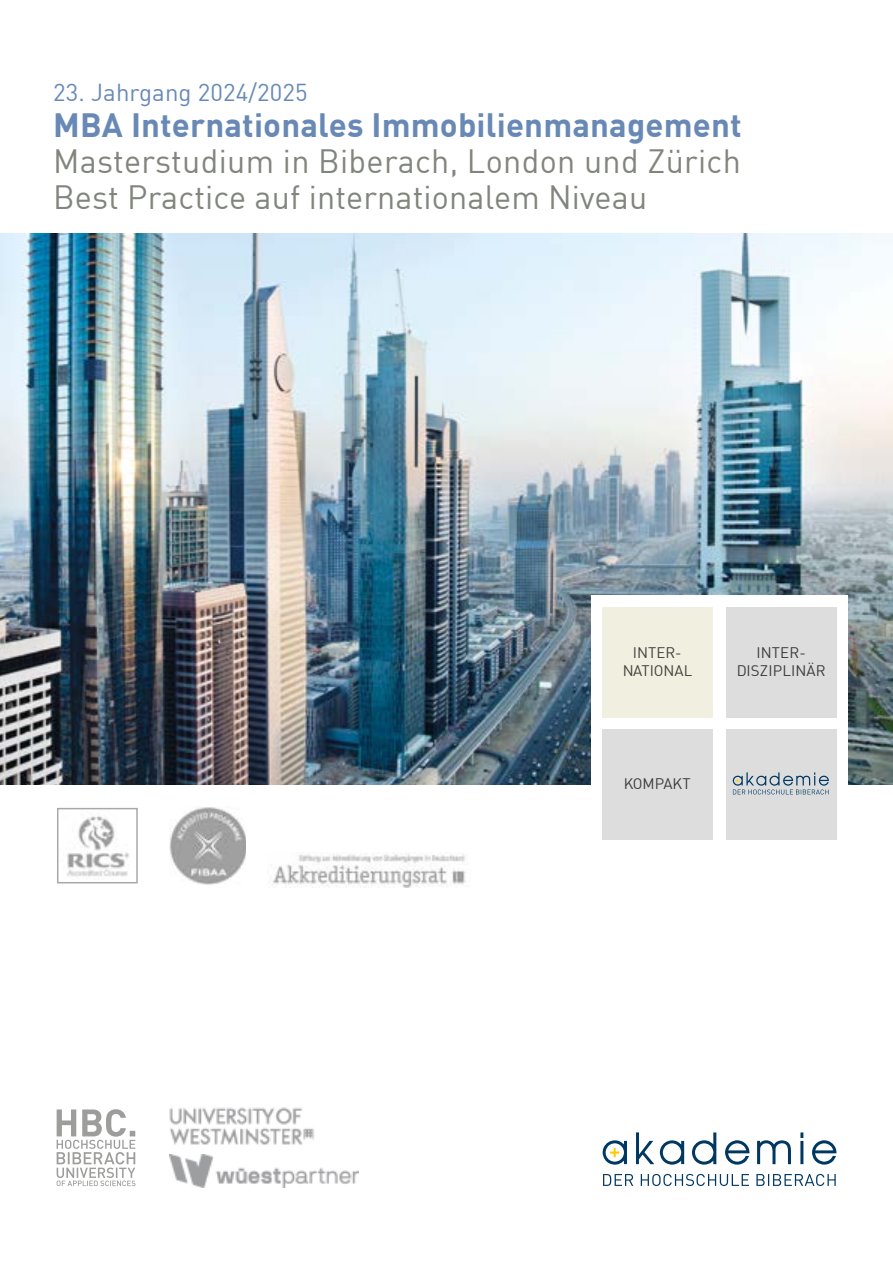
<style>
.page{position:relative;width:893px;height:1263px;background:#fff}
.page>*{position:absolute;margin:0;border:0;box-sizing:border-box;transform-origin:0 0}
.t1{font:33px/36px "DIN";letter-spacing:.005em;color:#81857d}
.t2{font:700 33px "DIN";letter-spacing:.005em;color:#6889b6}
.t3{font:24px "DIN";letter-spacing:.005em;color:#6889b6}
.t4{font:15px/18px "DIN";color:#000;text-align:center}
</style>
<div class="page">
<img style="left:0;top:234px;width:893px;height:550px">
<div style="left:591px;top:595px;width:256px;height:256px;background:#fff"></div>
<div style="left:726px;top:729px;width:110px;height:111px;background:#ddd"></div>
<svg style="left:733px;top:772px;width:96px;height:22px"></svg>
<div style="left:602px;top:607px;width:111px;height:110px;background:#f1efe0"></div>
<div style="left:602px;top:729px;width:111px;height:111px;background:#ddd"></div>
<div style="left:726px;top:607px;width:110px;height:110px;background:#ddd"></div>
<svg style="left:603px;top:1140px;width:24px;height:24px"></svg>
<svg style="left:603px;top:1174px;width:233px;height:12px"></svg>
<svg style="left:636px;top:1132px;width:200px;height:32px"></svg>
<svg style="left:57px;top:1109px;width:78px;height:77px"></svg>
<img style="left:67px;top:816px;width:62px;height:61px">
<img style="left:170px;top:1154px;width:188px;height:33px">
<img style="left:169px;top:1107px;width:145px;height:38px">
<img style="left:169px;top:807px;width:77px;height:77px">
<img style="left:272px;top:854px;width:194px;height:34px">
<div style="left:57px;top:808px;width:81px;height:75px;border:2px solid #a8a8a7"></div>
<p class="t3" style="left:53px;top:77px;width:256px">23. Jahrgang 2024/2025</p>
<p class="t2" style="left:53px;top:103px;width:690px">MBA Internationales Immobilienmanagement</p>
<p class="t1" style="left:53px;top:142px;width:689px">Masterstudium in Biberach, London und Zürich<br>Best Practice auf internationalem Niveau</p>
<p class="t4" style="left:622px;top:644px;width:72px">INTER-<br>NATIONAL</p>
<p class="t4" style="left:623px;top:775px;width:69px">KOMPAKT</p>
<p class="t4" style="left:736px;top:643px;width:91px">INTER-<br>DISZIPLINÄR</p>
</div>
